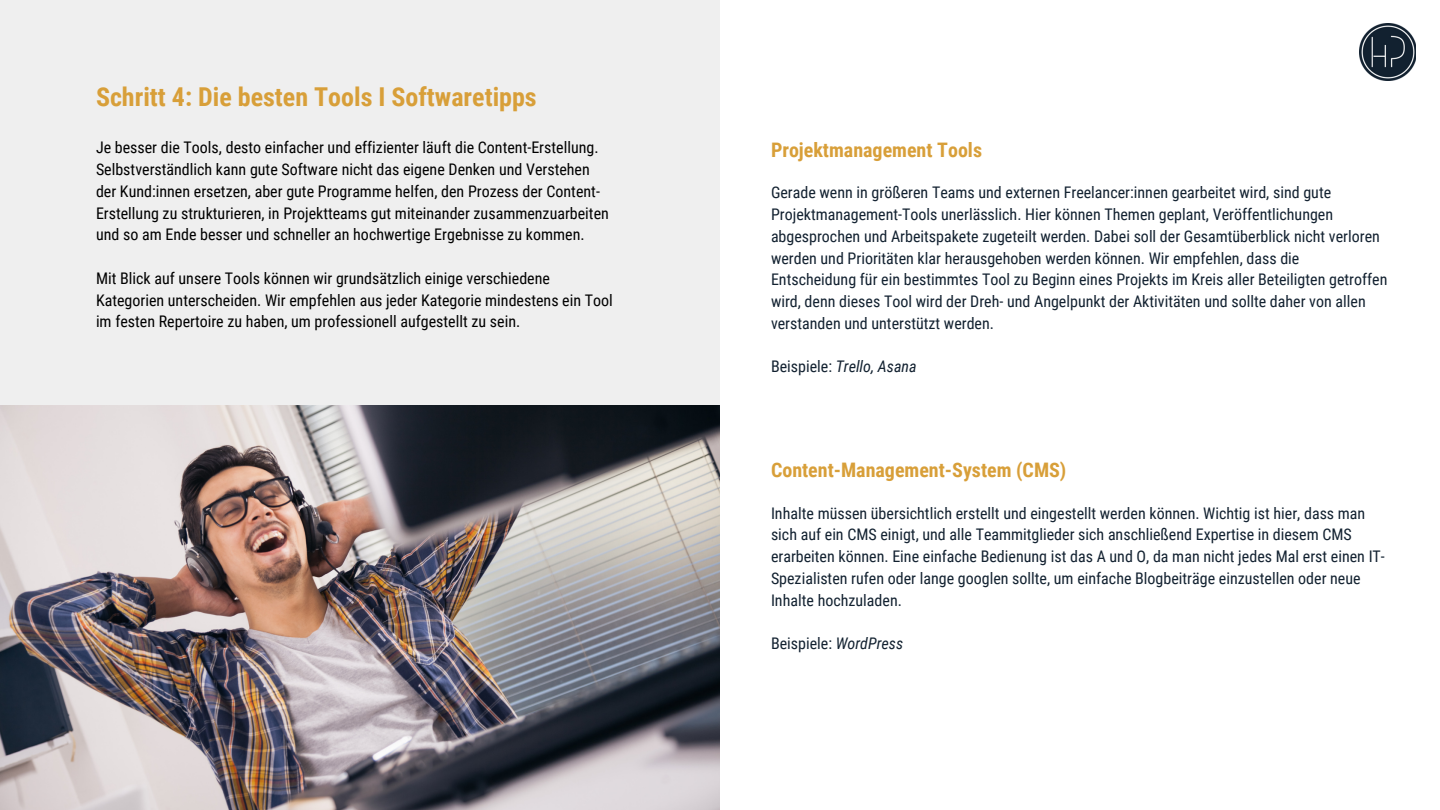
<style>
.page{position:relative;width:1440px;height:810px;background:#fff}
.page>*{position:absolute;margin:0;border:0;box-sizing:border-box;transform-origin:0 0}
.t1{font:700 26px "Roboto Condensed";color:#d89f39}
.t2{font:700 20px "Roboto Condensed";color:#d89f39}
.t3{font:16px/21.8px "Roboto Condensed";color:#122130}
.t4{font:16px/21.8px "Roboto Condensed";color:#000}
.t5{font:italic 16px "Roboto Condensed";color:#122130}
.s1{font-style:normal}
.s2{font-style:italic}
</style>
<div class="page">
<img style="left:1359px;top:24px;width:57px;height:57px">
<div style="left:0;top:0;width:720px;height:810px;background:#efefef"></div>
<img style="left:0;top:405px;width:720px;height:405px">
<h1 class="t1" style="left:96px;top:81px;width:442px">Schritt 4: Die besten Tools I Softwaretipps</h1>
<p class="t4" style="left:96px;top:137px;width:514px">Je besser die Tools, desto einfacher und effizienter läuft die Content-Erstellung.<br>Selbstverständlich kann gute Software nicht das eigene Denken und Verstehen der Kund:innen ersetzen, aber gute Programme helfen, den Prozess der Content-Erstellung zu strukturieren, in Projektteams gut miteinander zusammenzuarbeiten und so am Ende besser und schneller an hochwertige Ergebnisse zu kommen.</p>
<p class="t4" style="left:96px;top:267px;width:518px">Mit Blick auf unsere Tools können wir grundsätzlich einige verschiedene<br>Kategorien unterscheiden. Wir empfehlen aus jeder Kategorie mindestens ein Tool im festen Repertoire zu haben, um professionell aufgestellt zu sein.</p>
<p class="t2" style="left:771px;top:138px;width:213px">Projektmanagement Tools</p>
<p class="t3" style="left:771px;top:182px;width:618px">Gerade wenn in größeren Teams und externen Freelancer:innen gearbeitet wird, sind gute Projektmanagement-Tools unerlässlich. Hier können Themen geplant, Veröffentlichungen abgesprochen und Arbeitspakete zugeteilt werden. Dabei soll der Gesamtüberblick nicht verloren werden und Prioritäten klar herausgehoben werden können. Wir empfehlen, dass die Entscheidung für ein bestimmtes Tool zu Beginn eines Projekts im Kreis aller Beteiligten getroffen wird, denn dieses Tool wird der Dreh- und Angelpunkt der Aktivitäten und sollte daher von allen verstanden und unterstützt werden.</p>
<p class="t5" style="left:771px;top:357px;width:147px"><span class="s1">Beispiele:</span> Trello, Asana</p>
<p class="t2" style="left:771px;top:458px;width:297px">Content-Management-System (CMS)</p>
<p class="t3" style="left:771px;top:502px;width:615px">Inhalte müssen übersichtlich erstellt und eingestellt werden können. Wichtig ist hier, dass man sich auf ein CMS einigt, und alle Teammitglieder sich anschließend Expertise in diesem CMS erarbeiten können. Eine einfache Bedienung ist das A und O, da man nicht jedes Mal erst einen IT-Spezialisten rufen oder lange googlen sollte, um einfache Blogbeiträge einzustellen oder neue Inhalte hochzuladen.</p>
<p class="t3" style="left:771px;top:633px;width:134px">Beispiele: <span class="s2">WordPress</span></p>
</div>
